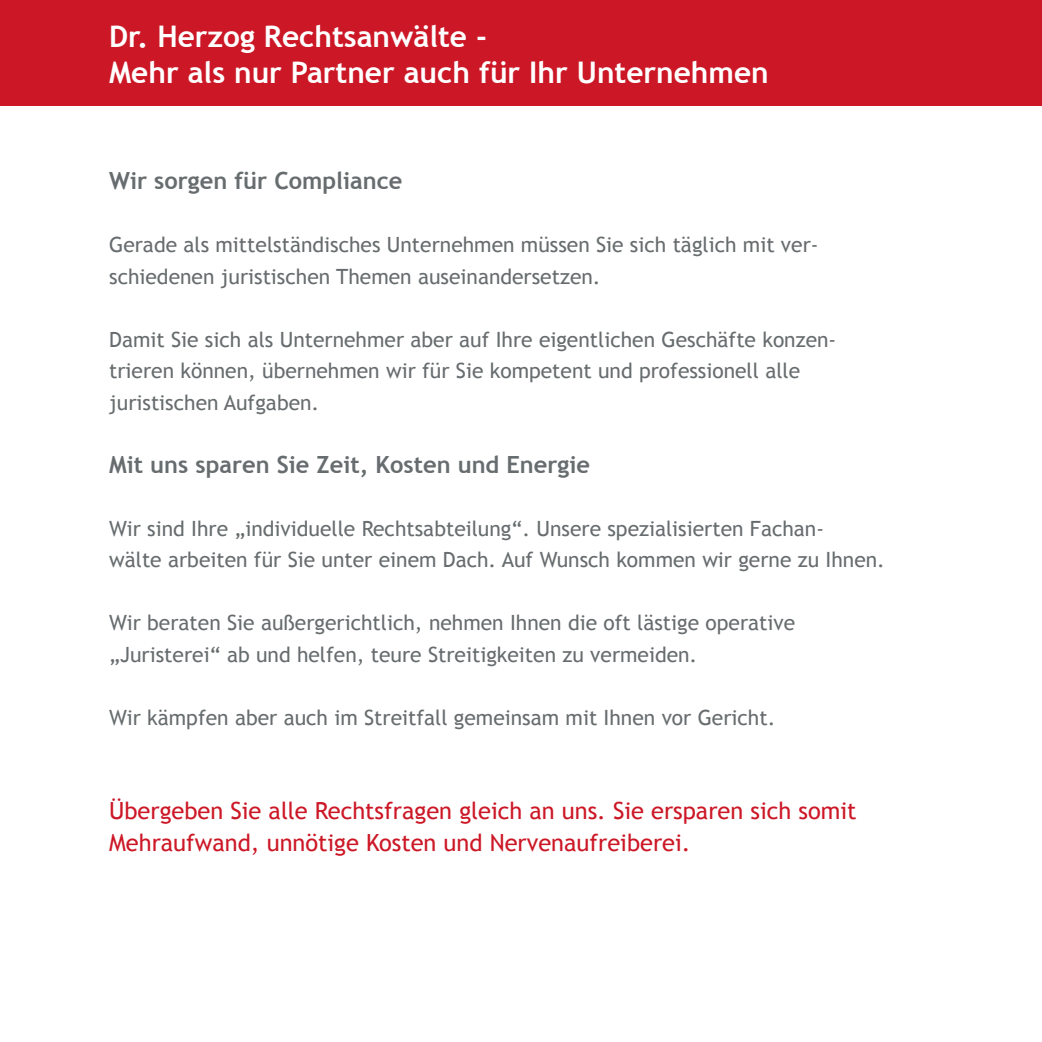
<style>
.page{position:relative;width:1042px;height:1042px;background:#fff}
.page>*{position:absolute;margin:0;border:0;box-sizing:border-box;transform-origin:0 0}
.t1{font:700 29.75px/35.7px "Trebuchet MS";color:#fff}
.t2{font:23.62px/31.5px "Trebuchet MS";color:#cc1726}
.t3{font:700 23.62px "Trebuchet MS";color:#676c6e}
.t4{font:21px/31.5px "Trebuchet MS";color:#676c6e}
</style>
<div class="page">
<div style="left:0;top:0;width:1042px;height:106px;background:#cc1726"></div>
<h1 class="t1" style="left:109px;top:19px;width:661px">Dr. Herzog Rechtsanwälte -<br>Mehr als nur Partner auch für Ihr Unternehmen</h1>
<p class="t3" style="left:109px;top:166px;width:295px">Wir sorgen für Compliance</p>
<p class="t4" style="left:109px;top:229px;width:711px">Gerade als mittelständisches Unternehmen müssen Sie sich täglich mit ver&shy;schiedenen juristischen Themen auseinandersetzen.</p>
<p class="t4" style="left:109px;top:324px;width:729px">Damit Sie sich als Unternehmer aber auf Ihre eigentlichen Geschäfte konzen&shy;trieren können, übernehmen wir für Sie kompetent und professionell alle juristischen Aufgaben.</p>
<p class="t3" style="left:109px;top:449px;width:482px">Mit uns sparen Sie Zeit, Kosten und Energie</p>
<p class="t4" style="left:109px;top:513px;width:777px">Wir sind Ihre „individuelle Rechtsabteilung“. Unsere spezialisierten Fachan-<br>wälte arbeiten für Sie unter einem Dach. Auf Wunsch kommen wir gerne zu Ihnen.</p>
<p class="t4" style="left:109px;top:607px;width:687px">Wir beraten Sie außergerichtlich, nehmen Ihnen die oft lästige operative „Juristerei“ ab und helfen, teure Streitigkeiten zu vermeiden.</p>
<p class="t4" style="left:109px;top:702px;width:668px">Wir kämpfen aber auch im Streitfall gemeinsam mit Ihnen vor Gericht.</p>
<p class="t2" style="left:109px;top:795px;width:749px">Übergeben Sie alle Rechtsfragen gleich an uns. Sie ersparen sich somit<br>Mehraufwand, unnötige Kosten und Nervenaufreiberei.</p>
</div>
